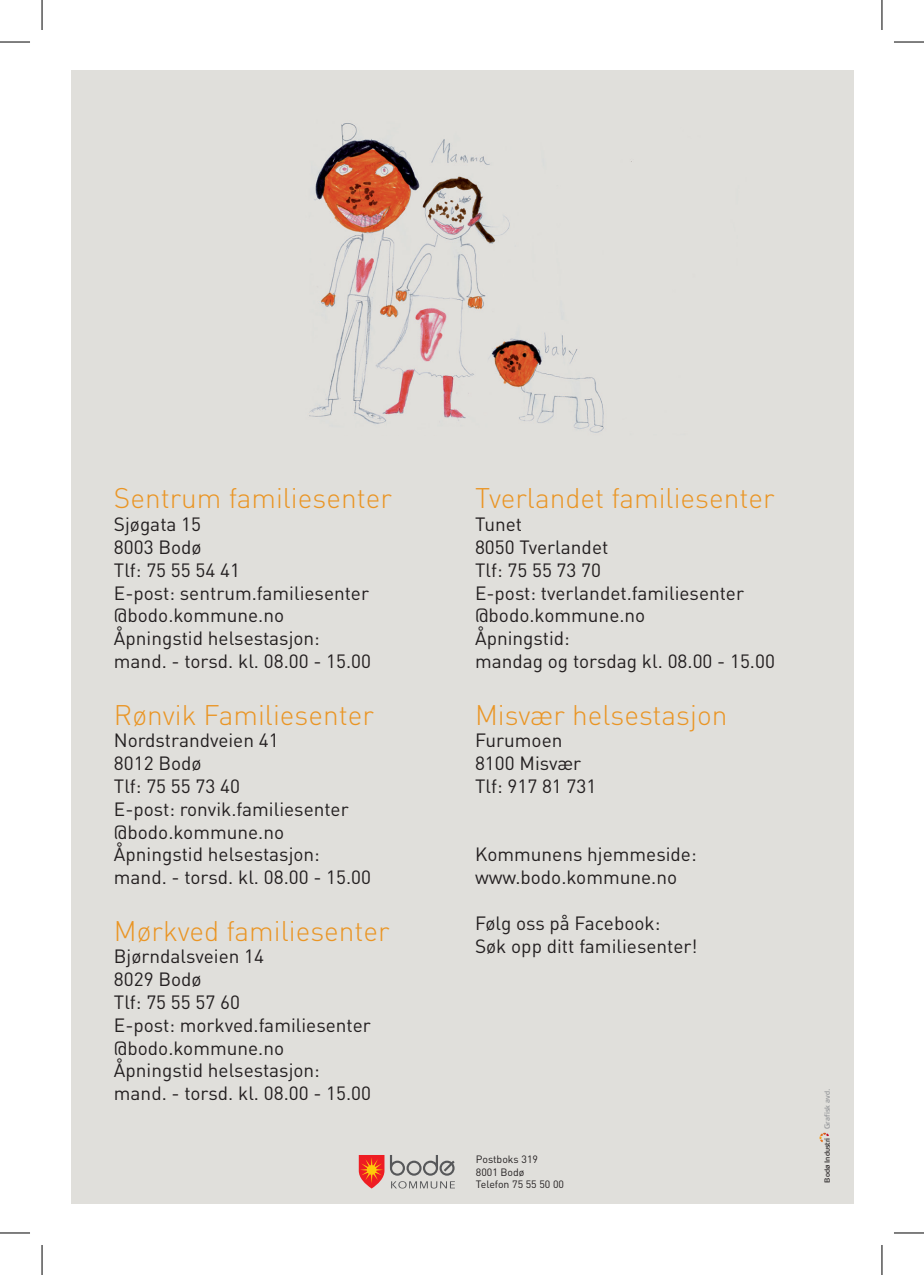
<style>
.page{position:relative;width:924px;height:1275px;background:#fff}
.page>*{position:absolute;margin:0;border:0;box-sizing:border-box;transform-origin:0 0}
.t1{font:300 28px "DINOT";color:#ea9524}
.t2{font:19px "DINOT";color:#231f20}
.t3{font:10.6px "DINOT";color:#231f20}
.t4{font:7px "Max LF";color:#231f20}
.s1{color:#939598}
</style>
<div class="page">
<div style="left:59px;top:57px;width:812px;height:1166px;background:#e0dfdb"></div>
<svg style="left:390px;top:1155px;width:64px;height:33px"></svg>
<svg style="left:358px;top:1155px;width:26px;height:33px"></svg>
<img style="left:309px;top:123px;width:323px;height:310px">
<svg style="left:819px;top:1132px;width:9px;height:10px"></svg>
<div style="left:853px;top:28px;width:28px;height:1219px;background:#fff"></div>
<div style="left:28px;top:28px;width:42px;height:1219px;background:#fff"></div>
<div style="left:42px;top:41px;width:839px;height:29px;background:#fff"></div>
<div style="left:42px;top:1204px;width:839px;height:29px;background:#fff"></div>
<hr style="left:0;top:42px;width:30px;height:1px;background:#000">
<hr style="left:893px;top:42px;width:30px;height:1px;background:#000">
<hr style="left:0;top:1232px;width:30px;height:1px;background:#000">
<hr style="left:893px;top:1232px;width:30px;height:1px;background:#000">
<hr style="left:42px;top:0;width:1px;height:30px;background:#000">
<hr style="left:42px;top:1245px;width:1px;height:30px;background:#000">
<hr style="left:881px;top:0;width:1px;height:30px;background:#000">
<hr style="left:881px;top:1245px;width:1px;height:30px;background:#000">
<p class="t1" style="left:114px;top:479px;width:279px">Sentrum familiesenter</p>
<p class="t2" style="left:114px;top:511px;width:89px">Sjøgata 15</p>
<p class="t2" style="left:114px;top:534px;width:89px">8003 Bodø</p>
<p class="t2" style="left:114px;top:557px;width:127px">Tlf: 75 55 54 41</p>
<p class="t2" style="left:114px;top:580px;width:256px">E-post: sentrum.familiesenter</p>
<p class="t2" style="left:114px;top:602px;width:172px">@bodo.kommune.no</p>
<p class="t2" style="left:114px;top:625px;width:207px">Åpningstid helsestasjon:</p>
<p class="t2" style="left:114px;top:648px;width:258px">mand. - torsd. kl. 08.00 - 15.00</p>
<p class="t1" style="left:114px;top:695px;width:261px">Rønvik Familiesenter</p>
<p class="t2" style="left:114px;top:727px;width:166px">Nordstrandveien 41</p>
<p class="t2" style="left:114px;top:750px;width:89px">8012 Bodø</p>
<p class="t2" style="left:114px;top:773px;width:127px">Tlf: 75 55 73 40</p>
<p class="t2" style="left:114px;top:796px;width:236px">E-post: ronvik.familiesenter</p>
<p class="t2" style="left:114px;top:818px;width:172px">@bodo.kommune.no</p>
<p class="t2" style="left:114px;top:841px;width:207px">Åpningstid helsestasjon:</p>
<p class="t2" style="left:114px;top:864px;width:258px">mand. - torsd. kl. 08.00 - 15.00</p>
<p class="t1" style="left:114px;top:911px;width:277px">Mørkved familiesenter</p>
<p class="t2" style="left:114px;top:943px;width:151px">Bjørndalsveien 14</p>
<p class="t2" style="left:114px;top:966px;width:89px">8029 Bodø</p>
<p class="t2" style="left:114px;top:989px;width:127px">Tlf: 75 55 57 60</p>
<p class="t2" style="left:114px;top:1012px;width:258px">E-post: morkved.familiesenter</p>
<p class="t2" style="left:114px;top:1034px;width:172px">@bodo.kommune.no</p>
<p class="t2" style="left:114px;top:1057px;width:207px">Åpningstid helsestasjon:</p>
<p class="t2" style="left:114px;top:1080px;width:258px">mand. - torsd. kl. 08.00 - 15.00</p>
<p class="t1" style="left:475px;top:479px;width:301px">Tverlandet familiesenter</p>
<p class="t2" style="left:475px;top:511px;width:49px">Tunet</p>
<p class="t2" style="left:475px;top:534px;width:135px">8050 Tverlandet</p>
<p class="t2" style="left:475px;top:557px;width:127px">Tlf: 75 55 73 70</p>
<p class="t2" style="left:475px;top:580px;width:270px">E-post: tverlandet.familiesenter</p>
<p class="t2" style="left:475px;top:602px;width:172px">@bodo.kommune.no</p>
<p class="t2" style="left:475px;top:625px;width:96px">Åpningstid:</p>
<p class="t2" style="left:475px;top:648px;width:301px">mandag og torsdag kl. 08.00 - 15.00</p>
<p class="t1" style="left:475px;top:695px;width:254px">Misvær helsestasjon</p>
<p class="t2" style="left:475px;top:727px;width:89px">Furumoen</p>
<p class="t2" style="left:475px;top:750px;width:108px">8100 Misvær</p>
<p class="t2" style="left:475px;top:773px;width:123px">Tlf: 917 81 731</p>
<p class="t2" style="left:475px;top:841px;width:223px">Kommunens hjemmeside:</p>
<p class="t2" style="left:475px;top:864px;width:203px">www.bodo.kommune.no</p>
<p class="t2" style="left:475px;top:910px;width:187px">Følg oss på Facebook:</p>
<p class="t2" style="left:475px;top:932px;width:224px">Søk opp ditt familiesenter!</p>
<p class="t3" style="left:475px;top:1152px;width:64px">Postboks 319</p>
<p class="t3" style="left:475px;top:1164px;width:50px">8001 Bodø</p>
<p class="t3" style="left:475px;top:1177px;width:90px">Telefon 75 55 50 00</p>
<p class="t4" style="left:822px;top:1182px;width:95px;rotate:-90deg">Bodø Industri <span class="s1">Grafisk avd.</span></p>
</div>
